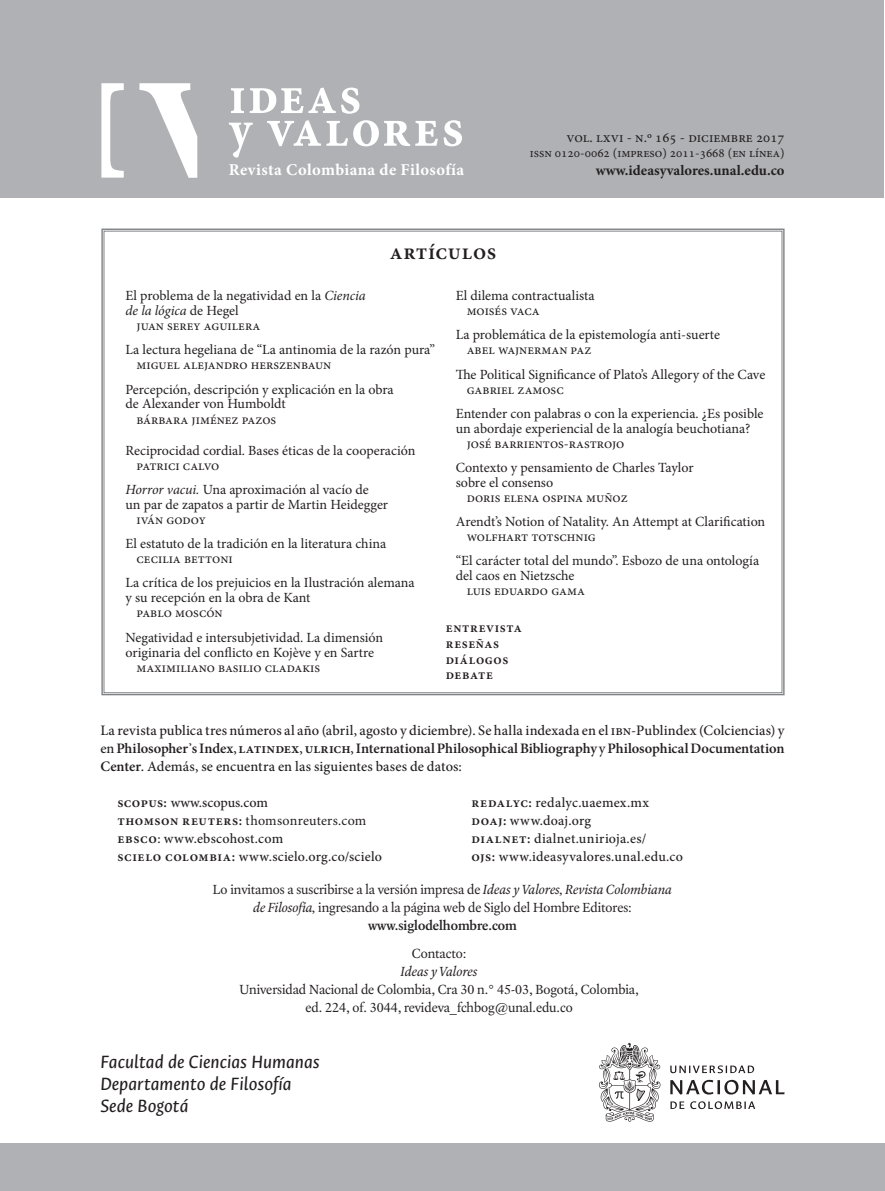
<style>
.page{position:relative;width:885px;height:1191px;background:#fff}
.page>*{position:absolute;margin:0;border:0;box-sizing:border-box;transform-origin:0 0}
.t1{font:51.8px "Minion Pro Bold Cn Capt";letter-spacing:.04em;color:#fff}
._01_Sección{font:600 22.2px "Minion Pro";letter-spacing:.025em;color:#231f20}
.t2{font:italic 20px "Ancizar Sans";letter-spacing:.005em;color:#231f20}
.t3{font:700 16.6px "Minion Pro";letter-spacing:.025em;color:#fff}
.Num_Revista{font:14.6px "Minion Pro";color:#231f20}
.web{font:700 14.6px "Minion Pro";letter-spacing:.005em;color:#231f20}
.texto{font:500 14.4px/18px "Minion Pro";letter-spacing:.005em;color:#231f20;text-align:justify}
._01_Artículo{font:14px/15px "Minion Pro";color:#231f20}
._01_Autor{font:14px "Minion Pro";color:#231f20}
.t4{font:14px/18px "Laurentian Std";color:#231f20;text-align:center}
.texto-2{font:500 14px "Minion Pro";letter-spacing:.02em;color:#231f20}
.texto-3{font:14px "Minion Pro";color:#231f20}
._01_Sección-2{font:600 14px "Minion Pro";letter-spacing:.045em;color:#231f20}
.t5{font:600 14px "Laurentian Std";color:#231f20}
.texto-4{font:500 14px "Minion Pro";color:#231f20}
.t6{font:italic 14px "Laurentian Std";color:#231f20}
.ISSN{font:13px "Minion Pro";color:#231f20}
.s1{font-style:italic}
.s2{font-weight:600}
</style>
<div class="page">
<div style="left:0;top:0;width:883px;height:197px;background:#b0b1b5"></div>
<div style="left:0;top:1143px;width:884px;height:48px;background:#b0b1b5"></div>
<svg style="left:101px;top:228px;width:684px;height:468px"></svg>
<svg style="left:670px;top:1065px;width:84px;height:8px"></svg>
<svg style="left:670px;top:1079px;width:114px;height:15px"></svg>
<svg style="left:670px;top:1101px;width:14px;height:8px"></svg>
<svg style="left:690px;top:1101px;width:65px;height:8px"></svg>
<svg style="left:599px;top:1042px;width:61px;height:79px"></svg>
<svg style="left:139px;top:83px;width:58px;height:95px"></svg>
<svg style="left:101px;top:83px;width:23px;height:95px"></svg>
<p class="t1" style="left:229px;top:60px;width:134px">ideas</p>
<p class="t1" style="left:229px;top:93px;width:237px">y valores</p>
<p class="t3" style="left:229px;top:158px;width:237px">Revista Colombiana de Filosofía</p>
<p class="_01_Sección" style="left:389px;top:236px;width:108px">ARTÍCULOS</p>
<p class="Num_Revista" style="left:566px;top:127px;width:219px">vol. lxvi - n.º 165 - diciembre 2017</p>
<p class="ISSN" style="left:530px;top:144px;width:256px">issn 0120-0062 (impreso) 2011-3668 (en línea)</p>
<p class="web" style="left:595px;top:160px;width:190px">www.ideasyvalores.unal.edu.co</p>
<p class="_01_Artículo" style="left:125px;top:288px;width:242px">El problema de la negatividad en la <span class="s1">Ciencia de la lógica</span> de Hegel</p>
<p class="_01_Autor" style="left:136px;top:316px;width:125px">juan serey aguilera</p>
<p class="_01_Artículo" style="left:125px;top:342px;width:311px">La lectura hegeliana de “La antinomia de la razón pura”</p>
<p class="_01_Autor" style="left:136px;top:355px;width:196px">miguel alejandro herszenbaun</p>
<p class="_01_Artículo" style="left:125px;top:381px;width:270px">Percepción, descripción y explicación en la obra de Alexander von Humboldt</p>
<p class="_01_Autor" style="left:136px;top:409px;width:141px">bárbara jiménez pazos</p>
<p class="_01_Artículo" style="left:125px;top:443px;width:291px">Reciprocidad cordial. Bases éticas de la cooperación</p>
<p class="_01_Autor" style="left:136px;top:456px;width:84px">patrici calvo</p>
<p class="_01_Artículo" style="left:125px;top:482px;width:264px"><span class="s1">Horror vacui.</span> Una aproximación al vacío de<br>un par de zapatos a partir de Martin Heidegger</p>
<p class="_01_Autor" style="left:136px;top:510px;width:71px">iván godoy</p>
<p class="_01_Artículo" style="left:125px;top:536px;width:262px">El estatuto de la tradición en la literatura china</p>
<p class="_01_Autor" style="left:136px;top:549px;width:98px">cecilia bettoni</p>
<p class="_01_Artículo" style="left:125px;top:575px;width:291px">La crítica de los prejuicios en la Ilustración alemana y su recepción en la obra de Kant</p>
<p class="_01_Autor" style="left:136px;top:603px;width:88px">pablo moscón</p>
<p class="_01_Artículo" style="left:125px;top:629px;width:259px">Negatividad e intersubjetividad. La dimensión originaria del conflicto en Kojève y en Sartre</p>
<p class="_01_Autor" style="left:136px;top:657px;width:185px">maximiliano basilio cladakis</p>
<p class="_01_Artículo" style="left:455px;top:288px;width:140px">El dilema contractualista</p>
<p class="_01_Autor" style="left:466px;top:301px;width:74px">moisés vaca</p>
<p class="_01_Artículo" style="left:455px;top:327px;width:266px">La problemática de la epistemología anti-suerte</p>
<p class="_01_Autor" style="left:466px;top:340px;width:126px">abel wajnerman paz</p>
<p class="_01_Artículo" style="left:455px;top:367px;width:311px">The Political Significance of Plato’s Allegory of the Cave</p>
<p class="_01_Autor" style="left:466px;top:380px;width:98px">gabriel zamosc</p>
<p class="_01_Artículo" style="left:455px;top:406px;width:309px">Entender con palabras o con la experiencia. ¿Es posible un abordaje experiencial de la analogía beuchotiana?</p>
<p class="_01_Autor" style="left:466px;top:434px;width:159px">josé barrientos-rastrojo</p>
<p class="_01_Artículo" style="left:455px;top:460px;width:239px">Contexto y pensamiento de Charles Taylor sobre el consenso</p>
<p class="_01_Autor" style="left:466px;top:488px;width:162px">doris elena ospina muñoz</p>
<p class="_01_Artículo" style="left:455px;top:514px;width:311px">Arendt’s Notion of Natality. An Attempt at Clarification</p>
<p class="_01_Autor" style="left:466px;top:527px;width:131px">wolfhart totschnig</p>
<p class="_01_Artículo" style="left:455px;top:553px;width:305px">“El carácter total del mundo”. Esbozo de una ontología del caos en Nietzsche</p>
<p class="_01_Autor" style="left:466px;top:581px;width:120px">luis eduardo gama</p>
<p class="_01_Sección-2" style="left:446px;top:618px;width:78px">entrevista</p>
<p class="_01_Sección-2" style="left:446px;top:634px;width:55px">reseñas</p>
<p class="_01_Sección-2" style="left:446px;top:649px;width:64px">diálogos</p>
<p class="_01_Sección-2" style="left:446px;top:665px;width:49px">debate</p>
<p class="texto" style="left:100px;top:721px;width:685px">La revista publica tres números al año (abril, agosto y diciembre). Se halla indexada en el ibn-Publindex (Colciencias) y en <span class="s2">Philosopher᾽s Index</span>, <span class="s2">latindex</span>,<span class="s2">ulrich</span>,<span class="s2">InternationalPhilosophicalBibliography</span> y <span class="s2">Philosophical Documentation Center</span>. Además, se encuentra en las siguientes bases de datos:</p>
<p class="texto-4" style="left:117px;top:793px;width:152px"><span class="s2">SCOPUS:</span> www.scopus.com</p>
<p class="texto-3" style="left:117px;top:811px;width:250px"><span class="s2">thomson reuters:</span> thomsonreuters.com</p>
<p class="texto-2" style="left:117px;top:829px;width:167px"><span class="s2">EBSCO</span>: www.ebscohost.com</p>
<p class="texto-2" style="left:117px;top:847px;width:266px"><span class="s2">SCIELO COLOMBIA:</span> www.scielo.org.co/scielo</p>
<p class="texto-2" style="left:471px;top:793px;width:179px"><span class="s2">REDALYC:</span> redalyc.uaemex.mx</p>
<p class="texto-2" style="left:471px;top:811px;width:121px"><span class="s2">DOAJ:</span> www.doaj.org</p>
<p class="texto-2" style="left:471px;top:829px;width:176px"><span class="s2">DIALNET:</span> dialnet.unirioja.es/</p>
<p class="texto-2" style="left:471px;top:847px;width:213px"><span class="s2">OJS:</span> www.ideasyvalores.unal.edu.co</p>
<p class="t4" style="left:213px;top:880px;width:460px">Lo invitamos a suscribirse a la versión impresa de <span class="s1">Ideas y Valores, Revista Colombiana de Filosofía,</span> ingresando a la página web de Siglo del Hombre Editores:</p>
<p class="t5" style="left:368px;top:917px;width:150px">www.siglodelhombre.com</p>
<p class="t4" style="left:412px;top:944px;width:56px">Contacto:</p>
<p class="t6" style="left:400px;top:963px;width:78px">Ideas y Valores</p>
<p class="t4" style="left:239px;top:980px;width:400px">Universidad Nacional de Colombia, Cra 30 n.° 45-03, Bogotá, Colombia, ed. 224, of. 3044, revideva_fchbog@unal.edu.co</p>
<p class="t2" style="left:100px;top:1050px;width:221px">Facultad de Ciencias Humanas</p>
<p class="t2" style="left:100px;top:1072px;width:193px">Departamento de Filosofía</p>
<p class="t2" style="left:100px;top:1094px;width:90px">Sede Bogotá</p>
</div>
